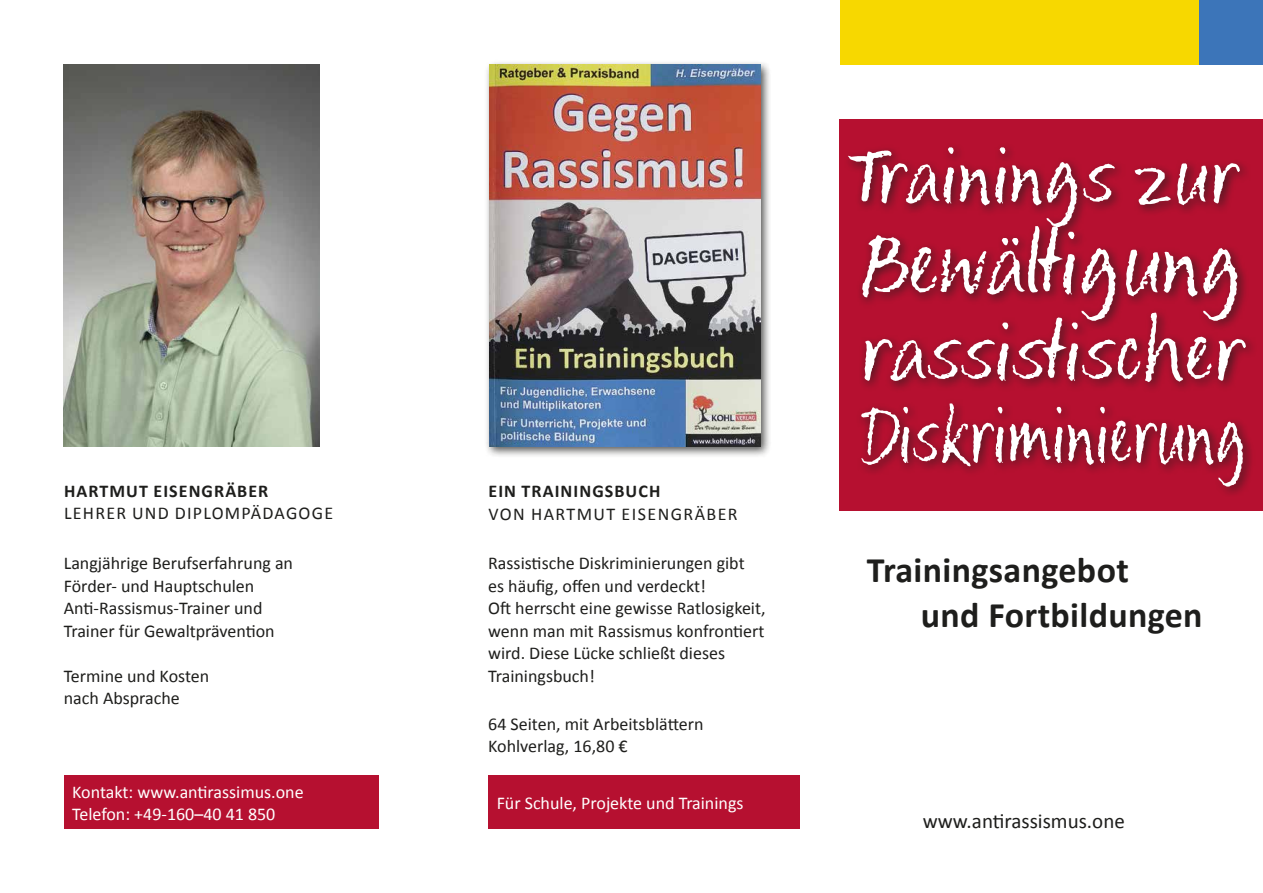
<style>
.page{position:relative;width:1263px;height:893px;background:#fff}
.page>*{position:absolute;margin:0;border:0;box-sizing:border-box;transform-origin:0 0}
.t1{font:italic 85.5px "Esquela";color:#fff}
.t2{font:italic 79.5px "Esquela";color:#fff}
.t3{font:italic 76.5px "Esquela";color:#fff;scale:.84 1}
.t4{font:italic 76.5px "Esquela";color:#fff}
.t5{font:700 36px/45px "Calibri";letter-spacing:.01em;color:#1e1e1c}
.t6{font:21px "Calibri";color:#1e1e1c}
.t7{font:18px/22.5px "Calibri";color:#1e1e1c}
.t8{font:18px/22.5px "Calibri";color:#fff}
.t9{font:700 18px "Calibri";letter-spacing:.06em;color:#1e1e1c}
.t10{font:18px "Calibri";letter-spacing:.07em;color:#1e1e1c}
.t11{font:18px "Calibri";letter-spacing:.08em;color:#1e1e1c}
</style>
<div class="page">
<div style="left:840px;top:119px;width:423px;height:392px;background:#b61030"></div>
<div style="left:64px;top:775px;width:314px;height:54px;background:#b61030"></div>
<div style="left:488px;top:775px;width:311px;height:54px;background:#b61030"></div>
<img style="left:64px;top:65px;width:255px;height:381px">
<div style="left:485px;top:60px;width:287px;height:398px;background:#1e1e1c;opacity:.75"></div>
<img style="left:490px;top:65px;width:271px;height:382px">
<div style="left:840px;top:0;width:359px;height:65px;background:#f7d800"></div>
<div style="left:1199px;top:0;width:64px;height:65px;background:#3c75b9"></div>
<div style="left:843px;top:142px;width:414px;height:356px;background:#1e1e1c;opacity:.75"></div>
<p class="t9" style="left:64px;top:479px;width:206px">HARTMUT EISENGRÄBER</p>
<p class="t10" style="left:64px;top:502px;width:270px">LEHRER UND DIPLOMPÄDAGOGE</p>
<p class="t7" style="left:64px;top:552px;width:231px">Langjährige Berufserfahrung an<br>Förder- und Hauptschulen<br>Anti-Rassismus-Trainer und<br>Trainer für Gewaltprävention</p>
<p class="t7" style="left:64px;top:664px;width:147px">Termine und Kosten nach Absprache</p>
<p class="t9" style="left:488px;top:480px;width:173px">EIN TRAININGSBUCH</p>
<p class="t11" style="left:488px;top:502px;width:251px">VON HARTMUT EISENGRÄBER</p>
<p class="t7" style="left:488px;top:552px;width:279px">Rassistische Diskriminierungen gibt<br>es häufig, offen und verdeckt!<br>Oft herrscht eine gewisse Ratlosigkeit, wenn man mit Rassismus konfrontiert wird. Diese Lücke schließt dieses Trainingsbuch!</p>
<p class="t7" style="left:488px;top:712px;width:217px">64 Seiten, mit Arbeitsblättern<br>Kohlverlag, 16,80 €</p>
<p class="t8" style="left:72px;top:781px;width:233px">Kontakt: www.antirassimus.one<br>Telefon: +49-160–40 41 850</p>
<p class="t8" style="left:497px;top:792px;width:248px">Für Schule, Projekte und Trainings</p>
<h3 class="t4" style="left:861px;top:134px;width:380px">Trainings zur</h3>
<h1 class="t1" style="left:861px;top:217px;width:412px">Bewältigung</h1>
<h2 class="t2" style="left:861px;top:309px;width:385px">rassistischer</h2>
<h3 class="t3" style="left:861px;top:394px;width:492px">Diskriminierung</h3>
<h3 class="t5" style="left:921px;top:548px;width:283px;text-indent:-54px">Trainingsangebot<br>und Fortbildungen</h3>
<p class="t6" style="left:923px;top:808px;width:204px">www.antirassismus.one</p>
</div>
